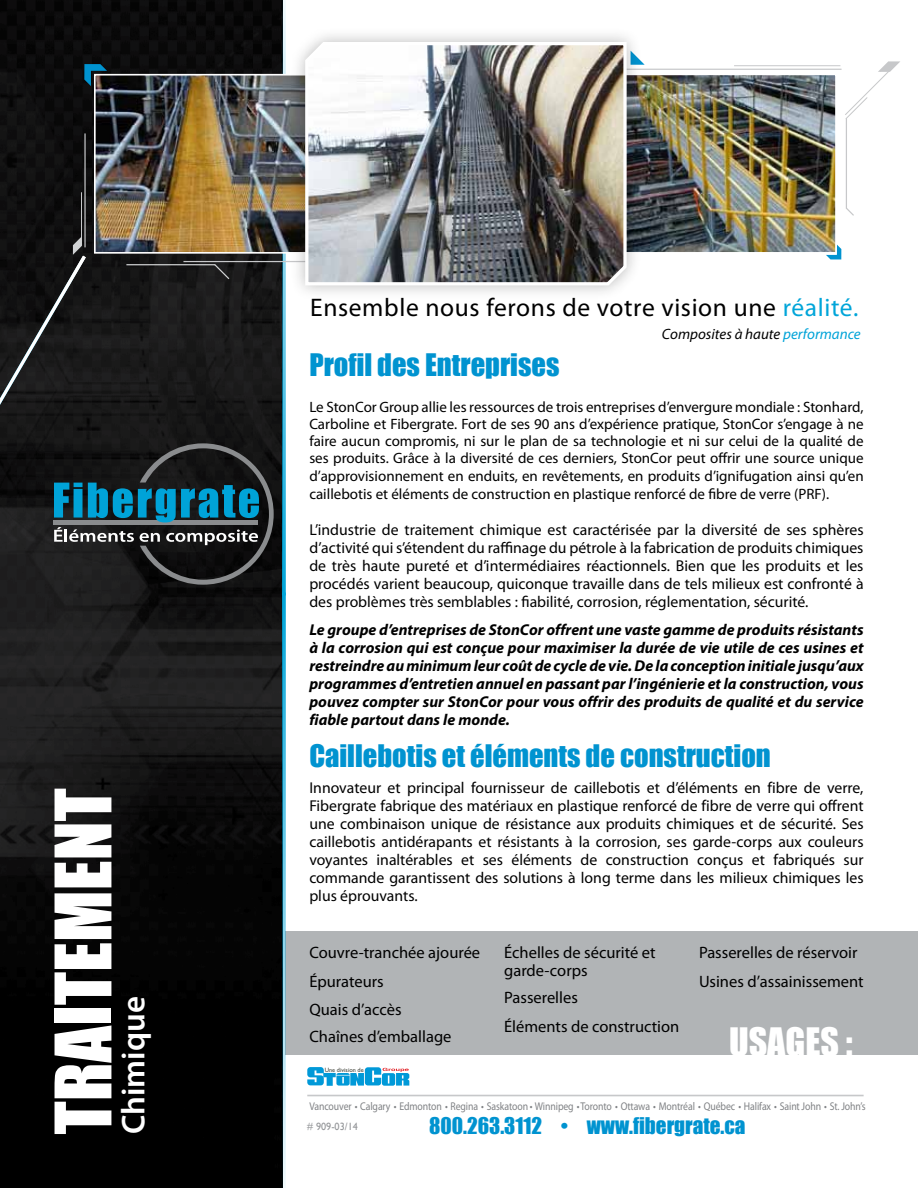
<style>
.page{position:relative;width:918px;height:1188px;background:#fff}
.page>*{position:absolute;margin:0;border:0;box-sizing:border-box;transform-origin:0 0}
.t1{font:72px "Impact";color:#fff}
.t2{font:36px "Impact";color:#fff}
.t3{font:600 33px "Myriad Pro";color:#fff}
.t4{font:28.5px "Impact";color:#0093d0}
.t5{font:25.5px "Myriad Pro";letter-spacing:.025em;color:#000}
.t6{font:21.15px "Impact";color:#0093d0}
.t7{font:16.5px/28.5px "Myriad Pro";color:#000}
.t8{font:15.75px/18px "Myriad Pro";color:#000;text-align:justify}
.t9{font:italic 700 15.75px/18px "Myriad Pro";color:#000;text-align:justify}
.t10{font:15px/17.4px "Myriad Pro";color:#000;text-align:justify}
.t11{font:italic 15px "Myriad Pro";color:#000}
.t12{font:11.25px "Myriad Pro";letter-spacing:-.01em;color:#808285;scale:.87 1}
.t13{font:10.5px "Gill Sans";color:#939598}
.t14{font:6.3px "Gill Sans";color:#43463d}
.s1{color:#00a5d9}
.s2{color:#00a3d8}
</style>
<div class="page">
<div style="left:286px;top:931px;width:632px;height:124px;background:#b1b4b6"></div>
<img style="left:0;top:0;width:282px;height:1188px">
<svg style="left:282px;top:0;width:4px;height:593px;background:#52b1cf"></svg>
<svg style="left:282px;top:593px;width:4px;height:595px;background:#5eafc9"></svg>
<hr style="left:84px;top:133px;width:2px;height:114px;background:#c7c8ca">
<hr style="left:81px;top:192px;width:1px;height:54px;background:#c7c8ca">
<img style="left:97px;top:77px;width:193px;height:174px">
<div style="left:94px;top:74px;width:265px;height:180px;border:2px solid #fff"></div>
<hr style="left:183px;top:261px;width:125px;height:1px;background:#c7c8ca">
<svg style="left:84px;top:64px;width:23px;height:22px"></svg>
<svg style="left:826px;top:245px;width:15px;height:14px"></svg>
<svg style="left:845px;top:206px;width:9px;height:10px"></svg>
<img style="left:642px;top:77px;width:192px;height:174px">
<div style="left:597px;top:74px;width:240px;height:180px;border:2px solid #fff"></div>
<hr style="left:622px;top:69px;width:220px;height:1px;background:#c7c8ca">
<div style="left:290px;top:27px;width:352px;height:274px;background:#000;opacity:.26"></div>
<img style="left:302px;top:40px;width:326px;height:247px">
<svg style="left:0;top:236px;width:274px;height:349px;background:#21282a"></svg>
<hr style="left:846px;top:118px;width:1px;height:90px;background:#c7c8ca">
<hr style="left:734px;top:65px;width:106px;height:1px;background:#c7c8ca">
<svg style="left:845px;top:61px;width:55px;height:59px"></svg>
<hr style="left:307px;top:1095px;width:557px;height:1px;background:#c7c8ca">
<svg style="left:307px;top:1067px;width:102px;height:19px"></svg>
<h1 class="t1" style="left:27px;top:1134px;width:348px;rotate:-90deg">TRAITEMENT</h1>
<h3 class="t3" style="left:112px;top:1134px;width:140px;rotate:-90deg">Chimique</h3>
<h3 class="t5" style="left:310px;top:292px;width:550px">Ensemble nous ferons de votre vision une <span class="s1">réalité.</span></h3>
<p class="t11" style="left:662px;top:325px;width:200px">Composites à haute <span class="s2">performance</span></p>
<h3 class="t4" style="left:309px;top:343px;width:252px">Profil des Entreprises</h3>
<p class="t10" style="left:309px;top:398px;width:556px">Le StonCor Group allie les ressources de trois entreprises d’envergure mondiale : Stonhard, Carboline et Fibergrate. Fort de ses 90 ans d’expérience pratique, StonCor s’engage à ne faire aucun compromis, ni sur le plan de sa technologie et ni sur celui de la qualité de ses produits. Grâce à la diversité de ces derniers, StonCor peut offrir une source unique d’approvisionnement en enduits, en revêtements, en produits d’ignifugation ainsi qu’en caillebotis et éléments de construction en plastique renforcé de fibre de verre (PRF).</p>
<p class="t8" style="left:309px;top:520px;width:556px">L’industrie de traitement chimique est caractérisée par la diversité de ses sphères d’activité qui s’étendent du raffinage du pétrole à la fabrication de produits chimiques de très haute pureté et d’intermédiaires réactionnels. Bien que les produits et les procédés varient beaucoup, quiconque travaille dans de tels milieux est confronté à des problèmes très semblables : fiabilité, corrosion, réglementation, sécurité.</p>
<p class="t9" style="left:309px;top:620px;width:556px">Le groupe d’entreprises de StonCor offrent une vaste gamme de produits résistants à la corrosion qui est conçue pour maximiser la durée de vie utile de ces usines et restreindre au minimum leur coût de cycle de vie. De la conception initiale jusqu’aux programmes d’entretien annuel en passant par l’ingénierie et la construction, vous pouvez compter sur StonCor pour vous offrir des produits de qualité et du service fiable partout dans le monde.</p>
<h3 class="t4" style="left:309px;top:734px;width:463px">Caillebotis et éléments de construction</h3>
<p class="t8" style="left:309px;top:778px;width:556px">Innovateur et principal fournisseur de caillebotis et d’éléments en fibre de verre, Fibergrate fabrique des matériaux en plastique renforcé de fibre de verre qui offrent une combinaison unique de résistance aux produits chimiques et de sécurité. Ses caillebotis antidérapants et résistants à la corrosion, ses garde-corps aux couleurs voyantes inaltérables et ses éléments de construction conçus et fabriqués sur commande garantissent des solutions à long terme dans les milieux chimiques les plus éprouvants.</p>
<p class="t7" style="left:309px;top:938px;width:172px">Couvre-tranchée ajourée<br>Épurateurs<br>Quais d’accès</p>
<p class="t7" style="left:309px;top:1022px;width:144px">Chaînes d’emballage</p>
<p class="t14" style="left:325px;top:1066px;width:41px">Une division de</p>
<p class="t7" style="left:504px;top:944px;width:153px;line-height:18px">Échelles de sécurité et garde-corps</p>
<p class="t7" style="left:504px;top:983px;width:177px">Passerelles<br>Éléments de construction</p>
<p class="t7" style="left:699px;top:938px;width:166px">Passerelles de réservoir<br>Usines d’assainissement</p>
<h2 class="t2" style="left:729px;top:1014px;width:125px">USAGES :</h2>
<p class="t12" style="left:309px;top:1099px;width:641px">Vancouver • Calgary • Edmonton • Regina • Saskatoon • Winnipeg • Toronto • Ottawa • Montréal • Québec • Halifax • Saint John • St. John’s</p>
<h3 class="t6" style="left:429px;top:1110px;width:318px">800.263.3112 • www.fibergrate.ca</h3>
<p class="t13" style="left:307px;top:1121px;width:52px"># 909-03/14</p>
</div>
